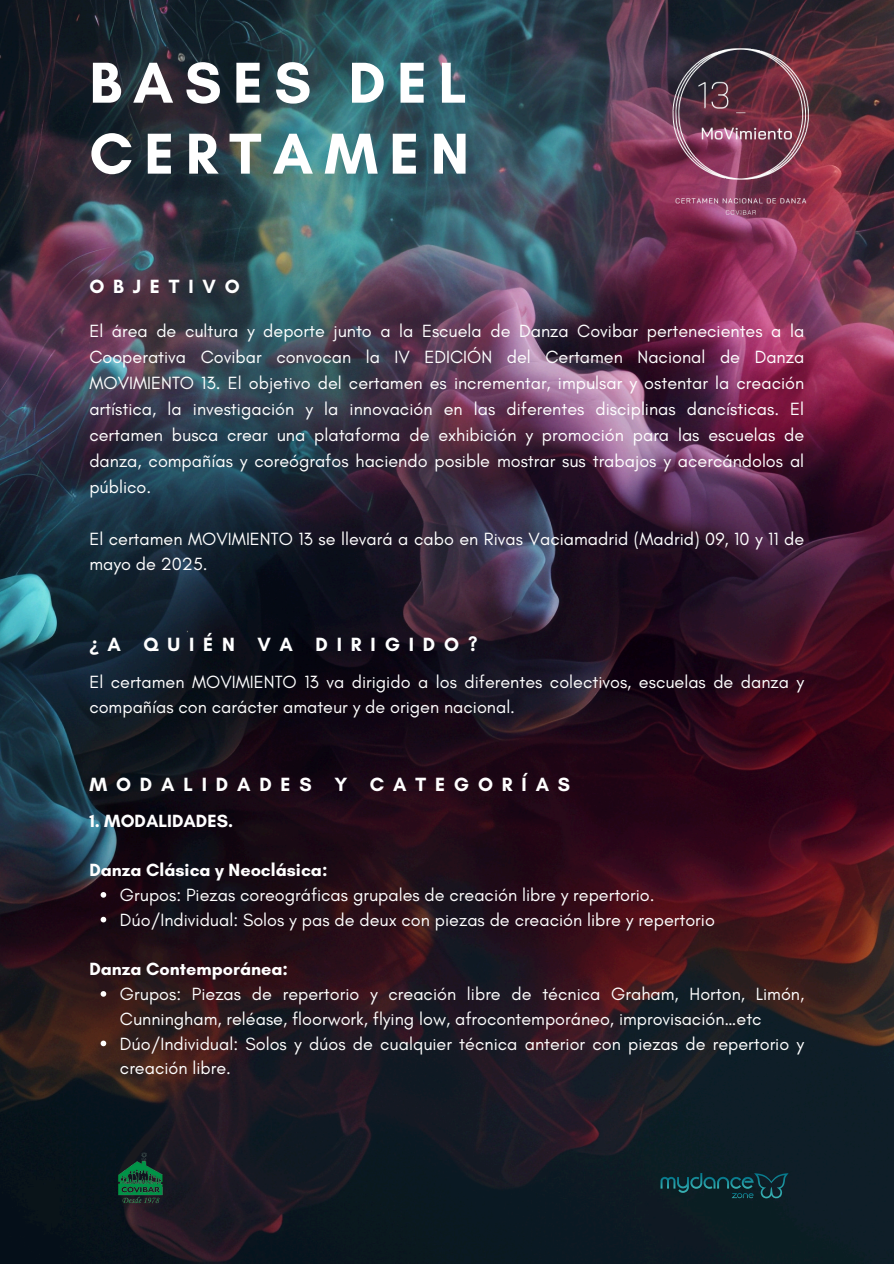
<style>
.page{position:relative;width:894px;height:1264px;background:#fff}
.page>*{position:absolute;margin:0;border:0;box-sizing:border-box;transform-origin:0 0}
.t1{font:700 58.65px/70.9px "Glacial Indifference";letter-spacing:.19em;color:#fff}
.t2{font:700 19.5px "Glacial Indifference";letter-spacing:.455em;color:#fff}
.t3{font:18px/25.8px "Glacial Indifference";color:#fff}
.t4{font:700 18px "Glacial Indifference";color:#fff}
.s1{font-family:"Noto Sans"}
</style>
<div class="page">
<img style="left:0;top:0;width:893px;height:1263px">
<img style="left:594px;top:21px;width:281px;height:281px">
<svg style="left:660px;top:1172px;width:128px;height:27px;background:#0f353c"></svg>
<img style="left:117px;top:1149px;width:47px;height:58px">
<svg style="left:101px;top:892px;width:5px;height:5px"></svg>
<svg style="left:101px;top:916px;width:5px;height:6px"></svg>
<svg style="left:101px;top:991px;width:5px;height:5px"></svg>
<svg style="left:101px;top:1040px;width:5px;height:6px"></svg>
<p class="t1" style="left:89px;top:47px;width:381px">BASES DEL<br>CERTAMEN</p>
<p class="t2" style="left:89px;top:275px;width:152px">OBJETIVO</p>
<h1 class="t3" style="left:89px;top:318px;width:716px;text-align:justify">El área de cultura y deporte junto a la Escuela de Danza Covibar pertenecientes a la Cooperativa Covibar convocan la IV EDICIÓN del Certamen Nacional de Danza MOVIMIENTO 13. El objetivo del certamen es incrementar, impulsar y ostentar la creación artística, la investigación y la innovación en las diferentes disciplinas dancísticas. El certamen busca crear una plataforma de exhibición y promoción para las escuelas de danza, compañías y coreógrafos haciendo posible mostrar sus trabajos y acercándolos al público.</h1>
<h2 class="t3" style="left:89px;top:525px;width:716px">El certamen MOVIMIENTO 13 se llevará a cabo en Rivas Vaciamadrid (Madrid) 09, 10 y 11 de mayo de 2025.</h2>
<p class="t2" style="left:89px;top:633px;width:389px"><span class="s1">¿</span>A QUIÉN VA DIRIGIDO?</p>
<p class="t3" style="left:89px;top:669px;width:716px;line-height:24.8px">El certamen MOVIMIENTO 13 va dirigido a los diferentes colectivos, escuelas de danza y compañías con carácter amateur y de origen nacional.</p>
<h3 class="t2" style="left:89px;top:772px;width:482px">MODALIDADES Y CATEGORÍAS</h3>
<h2 class="t4" style="left:89px;top:809px;width:145px">1. MODALIDADES.</h2>
<p class="t4" style="left:89px;top:859px;width:239px">Danza Clásica y Neoclásica:</p>
<h2 class="t3" style="left:120px;top:881px;width:536px">Grupos: Piezas coreográficas grupales de creación libre y repertorio.</h2>
<h2 class="t3" style="left:120px;top:906px;width:596px">Dúo/Individual: Solos y pas de deux con piezas de creación libre y repertorio</h2>
<h3 class="t4" style="left:89px;top:958px;width:200px">Danza Contemporánea:</h3>
<p class="t3" style="left:120px;top:981px;width:685px;line-height:24.8px">Grupos: Piezas de repertorio y creación libre de técnica Graham, Horton, Limón,<br>Cunningham, reléase, floorwork, flying low, afrocontemporáneo, improvisación…etc</p>
<p class="t3" style="left:120px;top:1030px;width:685px;line-height:24.8px">Dúo/Individual: Solos y dúos de cualquier técnica anterior con piezas de repertorio y creación libre.</p>
</div>
